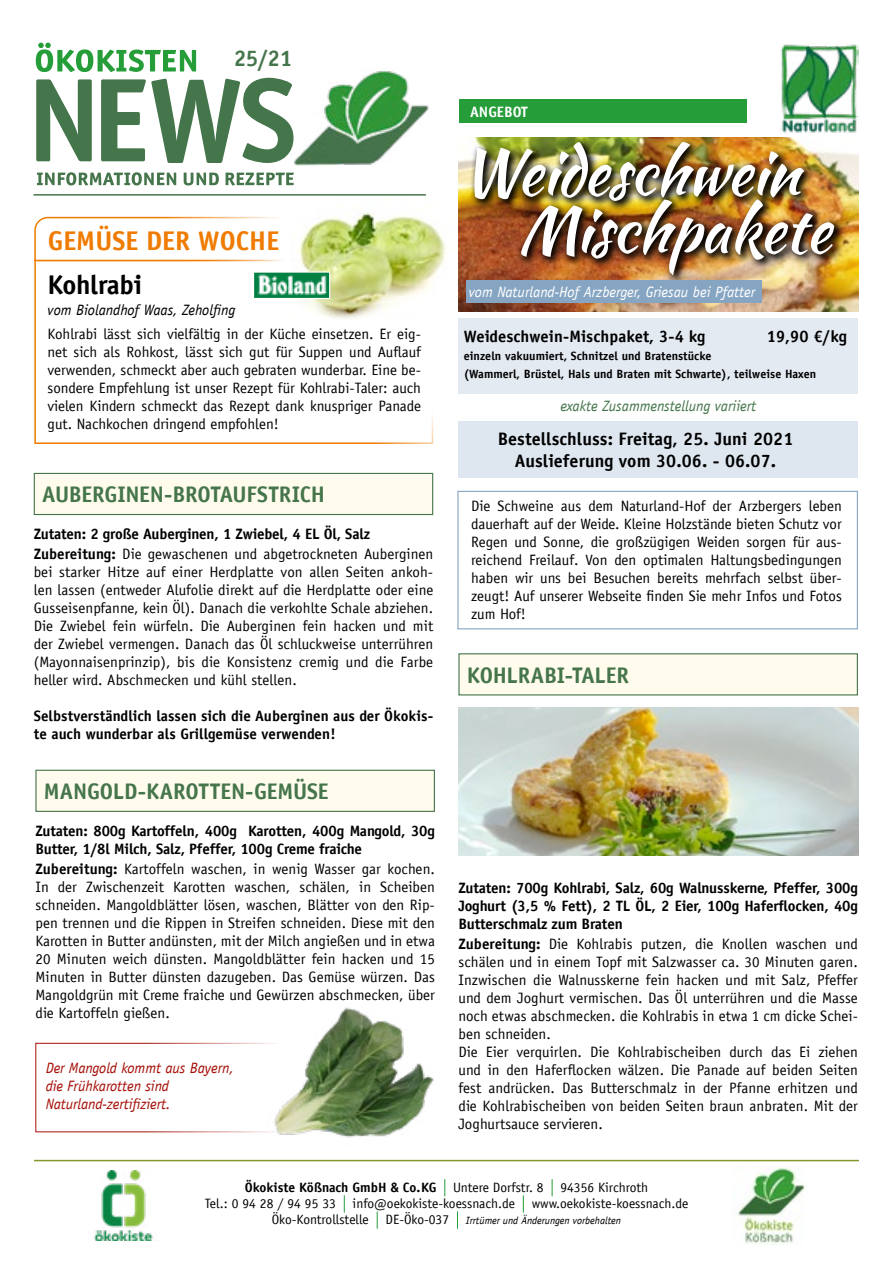
<style>
.page{position:relative;width:893px;height:1263px;background:#fff}
.page>*{position:absolute;margin:0;border:0;box-sizing:border-box;transform-origin:0 0}
.t1{font:63.15px/57.6px "Kaushan Script";letter-spacing:-.01em;color:#fff}
.t2{font:700 27px "Officina Sans LT";color:#ef7b00}
.t3{font:700 27px "Officina Sans LT";letter-spacing:-.01em;color:#000}
.t4{font:700 22.5px "Officina Sans LT";letter-spacing:-.01em;color:#45754b}
.t5{font:700 18px/21.6px "Officina Sans LT";letter-spacing:.005em;color:#000;text-align:center}
.t6{font:700 16.5px "Officina Sans LT";letter-spacing:.005em;color:#000}
.t7{font:15px/18px "Officina Sans LT";letter-spacing:.005em;color:#000;text-align:justify}
.t8{font:700 15px/18px "Officina Sans LT";letter-spacing:-.01em;color:#000}
.t9{font:italic 15px/18px "Officina Sans LT";letter-spacing:-.005em;color:#a51008}
.t10{font:italic 15px "Officina Sans LT";color:#fff}
.t11{font:italic 15px "Officina Sans LT";color:#45754b}
.t12{font:italic 15px "Officina Sans LT";color:#000}
.t13{font:700 15px "Officina Sans LT";color:#fff}
.t14{font:13.5px/16.2px "Officina Sans LT";color:#000;text-align:center}
.t15{font:700 12px/18px "Officina Sans LT";letter-spacing:.005em;color:#000}
.t16{font:italic 10.5px "Officina Sans LT";color:#000}
.s1{font-weight:400}
.s2{font-weight:700}
.s3{font-style:normal;font-size:13.5px}
</style>
<div class="page">
<img style="left:302px;top:212px;width:144px;height:107px">
<svg style="left:36px;top:43px;width:160px;height:29px"></svg>
<svg style="left:36px;top:78px;width:254px;height:85px"></svg>
<img style="left:290px;top:71px;width:139px;height:95px">
<svg style="left:37px;top:172px;width:257px;height:13px"></svg>
<div style="left:34px;top:260px;width:399px;height:184px;border:2px solid #ef7b00"></div>
<svg style="left:34px;top:216px;width:400px;height:46px"></svg>
<div style="left:459px;top:654px;width:398px;height:41px;background:#fffbed"></div>
<div style="left:458px;top:653px;width:400px;height:42px;border:1px solid #45754b"></div>
<div style="left:34px;top:473px;width:399px;height:41px;background:#fffbed"></div>
<div style="left:34px;top:473px;width:399px;height:42px;border:1px solid #45754b"></div>
<div style="left:36px;top:770px;width:398px;height:41px;background:#fffbed"></div>
<div style="left:35px;top:770px;width:400px;height:42px;border:1px solid #45754b"></div>
<hr style="left:34px;top:194px;width:391px;height:2px;background:#45754b">
<img style="left:255px;top:273px;width:73px;height:24px">
<div style="left:253px;top:271px;width:77px;height:28px;border:1px solid #fff"></div>
<img style="left:459px;top:147px;width:399px;height:164px">
<div style="left:459px;top:319px;width:399px;height:75px;background:#e4eaf2"></div>
<div style="left:459px;top:100px;width:288px;height:23px;background:#259d38"></div>
<img style="left:779px;top:44px;width:79px;height:89px">
<div style="left:459px;top:421px;width:399px;height:57px;background:#dee6f0"></div>
<img style="left:470px;top:137px;width:376px;height:148px">
<div style="left:466px;top:281px;width:295px;height:22px;background:#86a5c3"></div>
<img style="left:737px;top:1167px;width:68px;height:78px">
<hr style="left:34px;top:1160px;width:825px;height:1px;background:#85962c">
<svg style="left:444px;top:1179px;width:1px;height:17px"></svg>
<svg style="left:552px;top:1179px;width:1px;height:17px"></svg>
<svg style="left:344px;top:1195px;width:1px;height:17px"></svg>
<svg style="left:523px;top:1195px;width:1px;height:17px"></svg>
<svg style="left:377px;top:1212px;width:1px;height:16px"></svg>
<svg style="left:457px;top:1212px;width:1px;height:16px"></svg>
<img style="left:94px;top:1170px;width:60px;height:70px">
<div style="left:457px;top:491px;width:401px;height:138px;border:1px solid #86a5c3"></div>
<img style="left:458px;top:707px;width:400px;height:148px">
<img style="left:237px;top:1007px;width:209px;height:153px">
<h3 class="t4" style="left:234px;top:44px;width:60px">25/21</h3>
<h2 class="t2" style="left:48px;top:224px;width:233px">GEMÜSE DER WOCHE</h2>
<h2 class="t3" style="left:48px;top:268px;width:96px">Kohlrabi</h2>
<p class="t12" style="left:48px;top:302px;width:189px">vom Biolandhof Waas, Zeholfing</p>
<p class="t7" style="left:48px;top:325px;width:375px">Kohlrabi lässt sich vielfältig in der Küche einsetzen. Er eig&shy;net sich als Rohkost, lässt sich gut für Suppen und Auflauf verwenden, schmeckt aber auch gebraten wunderbar. Eine be&shy;sondere Empfehlung ist unser Rezept für Kohlrabi-Taler: auch vielen Kindern schmeckt das Rezept dank knuspriger Panade gut. Nachkochen dringend empfohlen!</p>
<h3 class="t4" style="left:42px;top:480px;width:284px">AUBERGINEN-BROTAUFSTRICH</h3>
<p class="t8" style="left:34px;top:524px;width:401px;line-height:19.8px">Zutaten: 2 große Auberginen, 1 Zwiebel, 4 EL Öl, Salz<br>Zubereitung: <span class="s1">Die gewaschenen und abgetrockneten Auberginen</span></p>
<p class="t7" style="left:34px;top:563px;width:401px">bei starker Hitze auf einer Herdplatte von allen Seiten ankoh&shy;len lassen (entweder Alufolie direkt auf die Herdplatte oder eine Gusseisenpfanne, kein Öl). Danach die verkohlte Schale abziehen.<br>Die Zwiebel fein würfeln. Die Auberginen fein hacken und mit der Zwiebel vermengen. Danach das Öl schluckweise unterrühren (Mayonnaisenprinzip), bis die Konsistenz cremig und die Farbe heller wird. Abschmecken und kühl stellen.</p>
<p class="t8" style="left:34px;top:706px;width:401px">Selbstverständlich lassen sich die Auberginen aus der Ökokis&shy;te auch wunderbar als Grillgemüse verwenden!</p>
<h3 class="t4" style="left:44px;top:777px;width:286px">MANGOLD-KAROTTEN-GEMÜSE</h3>
<p class="t8" style="left:35px;top:821px;width:401px">Zutaten: 800g Kartoffeln, 400g Karotten, 400g Mangold, 30g<br>Butter, 1/8l Milch, Salz, Pfeffer, 100g Creme fraiche</p>
<p class="t7" style="left:35px;top:859px;width:401px"><span class="s2">Zubereitung:</span> Kartoffeln waschen, in wenig Wasser gar kochen.<br>In der Zwischenzeit Karotten waschen, schälen, in Scheiben schneiden. Mangoldblätter lösen, waschen, Blätter von den Rip&shy;pen trennen und die Rippen in Streifen schneiden. Diese mit den Karotten in Butter andünsten, mit der Milch angießen und in etwa 20 Minuten weich dünsten. Mangoldblätter fein hacken und 15<br>Minuten in Butter dünsten dazugeben. Das Gemüse würzen. Das Mangoldgrün mit Creme fraiche und Gewürzen abschmecken, über die Kartoffeln gießen.</p>
<p class="t9" style="left:46px;top:1059px;width:190px">Der Mangold kommt aus Bayern, die Frühkarotten sind<br>Naturland-zertifiziert.</p>
<p class="t13" style="left:470px;top:102px;width:59px">ANGEBOT</p>
<h1 class="t1" style="left:518px;top:143px;width:314px;text-indent:-58px">Weideschwein<br>Mischpakete</h1>
<p class="t10" style="left:469px;top:283px;width:288px">vom Naturland-Hof Arzberger, Griesau bei Pfatter</p>
<p class="t6" style="left:464px;top:326px;width:243px">Weideschwein-Mischpaket, 3-4 kg</p>
<p class="t6" style="left:767px;top:326px;width:82px">19,90 €/kg</p>
<p class="t15" style="left:464px;top:347px;width:354px">einzeln vakuumiert, Schnitzel und Bratenstücke<br>(Wammerl, Brüstel, Hals und Braten mit Schwarte), teilweise Haxen</p>
<p class="t11" style="left:560px;top:397px;width:197px">exakte Zusammenstellung variiert</p>
<p class="t5" style="left:498px;top:428px;width:297px">Bestellschluss: Freitag, 25. Juni 2021<br>Auslieferung vom 30.06. - 06.07.</p>
<p class="t7" style="left:471px;top:497px;width:372px">Die Schweine aus dem Naturland-Hof der Arzbergers leben dauerhaft auf der Weide. Kleine Holzstände bieten Schutz vor Regen und Sonne, die großzügigen Weiden sorgen für aus&shy;reichend Freilauf. Von den optimalen Haltungsbedingungen haben wir uns bei Besuchen bereits mehrfach selbst über&shy;zeugt! Auf unserer Webseite finden Sie mehr Infos und Fotos zum Hof!</p>
<h3 class="t4" style="left:467px;top:661px;width:163px">KOHLRABI-TALER</h3>
<p class="t8" style="left:458px;top:879px;width:401px;text-align:justify">Zutaten: 700g Kohlrabi, Salz, 60g Walnusskerne, Pfeffer, 300g Joghurt (3,5 % Fett), 2 TL ÖL, 2 Eier, 100g Haferflocken, 40g Butterschmalz zum Braten</p>
<p class="t7" style="left:458px;top:935px;width:401px;text-align:left"><span class="s2">Zubereitung:</span> Die Kohlrabis putzen, die Knollen waschen und schälen und in einem Topf mit Salzwasser ca. 30 Minuten garen.<br>Inzwischen die Walnusskerne fein hacken und mit Salz, Pfeffer und dem Joghurt vermischen. Das Öl unterrühren und die Masse noch etwas abschmecken. die Kohlrabis in etwa 1 cm dicke Schei&shy;ben schneiden.<br>Die Eier verquirlen. Die Kohlrabischeiben durch das Ei ziehen und in den Haferflocken wälzen. Die Panade auf beiden Seiten fest andrücken. Das Butterschmalz in der Pfanne erhitzen und die Kohlrabischeiben von beiden Seiten braun anbraten. Mit der Joghurtsauce servieren.</p>
<p class="t14" style="left:205px;top:1179px;width:485px"><span class="s2">Ökokiste Kößnach GmbH &amp; Co.KG</span> Untere Dorfstr. 8 94356 Kirchroth<br>Tel.: 0 94 28 / 94 95 33 info@oekokiste-koessnach.de www.oekokiste-koessnach.de</p>
<p class="t16" style="left:272px;top:1215px;width:351px"><span class="s3">Öko-Kontrollstelle DE-Öko-037</span> Irrtümer und Änderungen vorbehalten</p>
</div>
